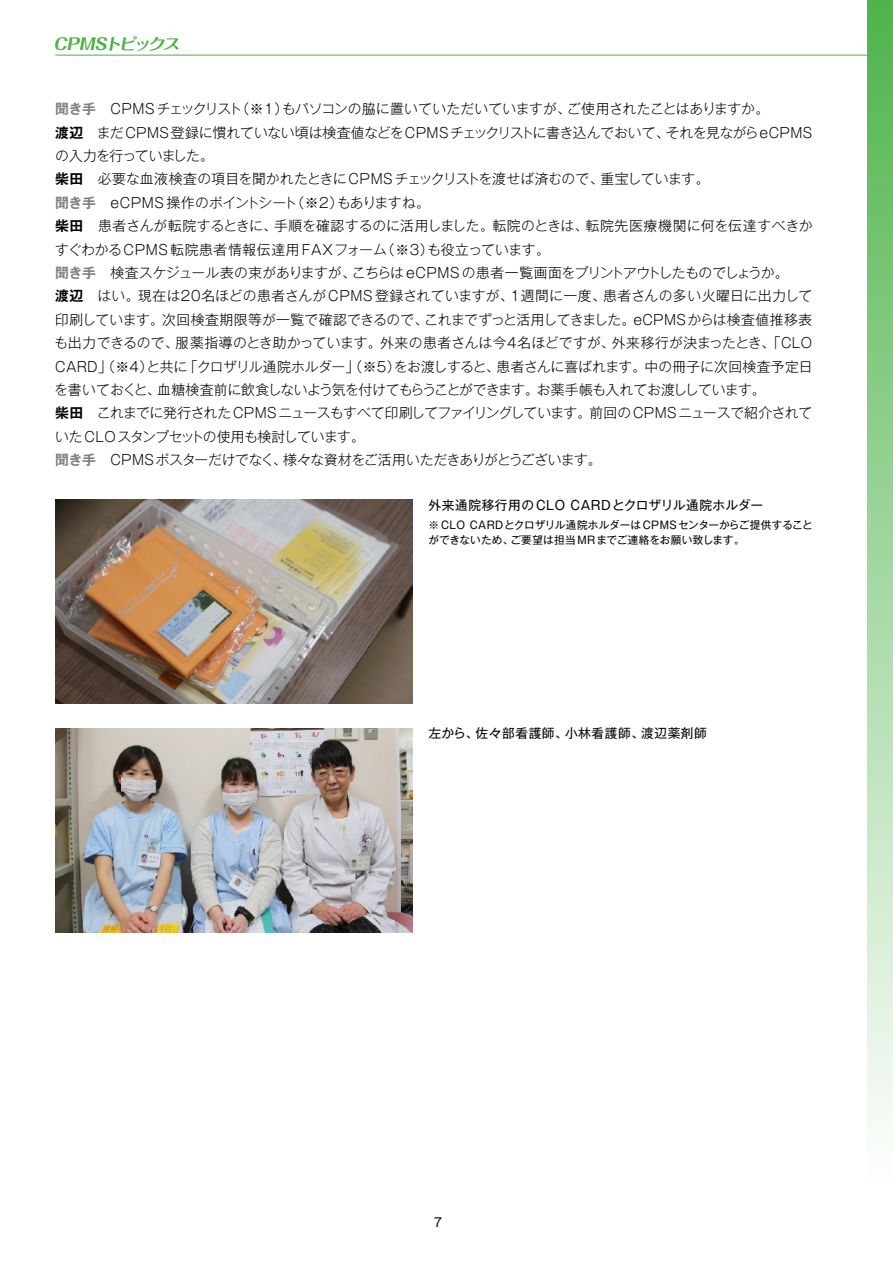
<style>
.page{position:relative;width:893px;height:1263px;background:#fff}
.page>*{position:absolute;margin:0;border:0;box-sizing:border-box;transform-origin:0 0}
.t1{font:italic 700 15.9px "Folk Pro";color:#4cb248;scale:1.11 1}
.トピックス本文{font:300 13.8px/23.4px "Gothic MB101 Pro";letter-spacing:-.015em;color:#000}
.トピックス本文-2{font:300 13.8px/23.4px "Gothic MB101 Pro";letter-spacing:.025em;color:#000}
.トピックス本文-3{font:300 13.8px "Gothic MB101 Pro";letter-spacing:.005em;color:#000}
.トピックス本文-4{font:300 13.8px "Gothic MB101 Pro";letter-spacing:.01em;color:#000}
.t2{font:12.75px "Gothic MB101 Pro";letter-spacing:.04em;color:#000}
.t3{font:12.15px "Gothic MB101 Pro";color:#000}
.t4{font:10.65px/14.9px "Gothic MB101 Pro";letter-spacing:.02em;color:#000}
.s1{font-family:"Gothic MB101 Pro De";font-weight:700;color:#808080}
.s2{font-family:"Gothic MB101 Pro De";font-weight:700}
</style>
<div class="page">
<hr style="left:55px;top:55px;width:838px;height:1px;background:#4cb248">
<div style="left:867px;top:0;width:26px;height:1263px;background:linear-gradient(to bottom,#50b44c,#fff)"></div>
<img style="left:55px;top:500px;width:357px;height:204px">
<img style="left:55px;top:728px;width:357px;height:204px">
<p class="t1" style="left:53px;top:30px;width:119px">CPMSトピックス</p>
<p class="トピックス本文" style="left:55px;top:95px;width:715px"><span class="s1">聞き手</span>　CPMSチェックリスト（※1）もパソコンの脇に置いていただいていますが、ご使用されたことはありますか。</p>
<p class="トピックス本文" style="left:55px;top:119px;width:759px"><span class="s2">渡辺</span>　まだCPMS 登録に慣れていない頃は検査値などをCPMSチェックリストに書き込んでおいて、それを見ながらeCPMSの入力を行っていました。</p>
<p class="トピックス本文-3" style="left:55px;top:168px;width:656px"><span class="s2">柴田</span>　必要な血液検査の項目を聞かれたときにCPMSチェックリストを渡せば済むので、重宝しています。</p>
<p class="トピックス本文-4" style="left:55px;top:191px;width:376px"><span class="s1">聞き手</span>　eCPMS 操作のポイントシート（※2）もありますね。</p>
<p class="トピックス本文-2" style="left:55px;top:212px;width:759px"><span class="s2">柴田</span>　患者さんが転院するときに、手順を確認するのに活用しました。転院のときは、転院先医療機関に何を伝達すべきかすぐわかるCPMS 転院患者情報伝達用 FAXフォーム（※3）も役立っています。</p>
<p class="トピックス本文" style="left:55px;top:259px;width:735px"><span class="s1">聞き手</span>　検査スケジュール表の束がありますが、こちらは eCPMS の患者一覧画面をプリントアウトしたものでしょうか。</p>
<p class="トピックス本文" style="left:54px;top:282px;width:760px;text-align:justify"><span class="s2">渡辺</span>　はい。現在は20名ほどの患者さんがCPMS 登録されていますが、1週間に一度、患者さんの多い火曜日に出力して印刷しています。次回検査期限等が一覧で確認できるので、これまでずっと活用してきました。eCPMSからは検査値推移表も出力できるので、服薬指導のとき助かっています。外来の患者さんは今4名ほどですが、外来移行が決まったとき、「CLO CARD」（※4）と共に「クロザリル通院ホルダー」（※5）をお渡しすると、患者さんに喜ばれます。中の冊子に次回検査予定日を書いておくと、血糖検査前に飲食しないよう気を付けてもらうことができます。お薬手帳も入れてお渡ししています。</p>
<p class="トピックス本文" style="left:55px;top:399px;width:759px"><span class="s2">柴田</span>　これまでに発行された CPMS ニュースもすべて印刷してファイリングしています。前回の CPMS ニュースで紹介されていたCLOスタンプセットの使用も検討しています。</p>
<p class="トピックス本文" style="left:55px;top:446px;width:548px"><span class="s1">聞き手</span>　CPMS ポスターだけでなく、様々な資材をご活用いただきありがとうございます。</p>
<p class="t2" style="left:429px;top:494px;width:336px">外来通院移行用のCLO CARDとクロザリル通院ホルダー</p>
<p class="t4" style="left:428px;top:516px;width:386px">※CLO CARDとクロザリル通院ホルダーはCPMSセンターからご提供することができないため、ご要望は担当MRまでご連絡をお願い致します。</p>
<p class="t2" style="left:429px;top:723px;width:280px">左から、佐々部看護師、小林看護師、渡辺薬剤師</p>
<p class="t3" style="left:434px;top:1212px;width:10px">7</p>
</div>
